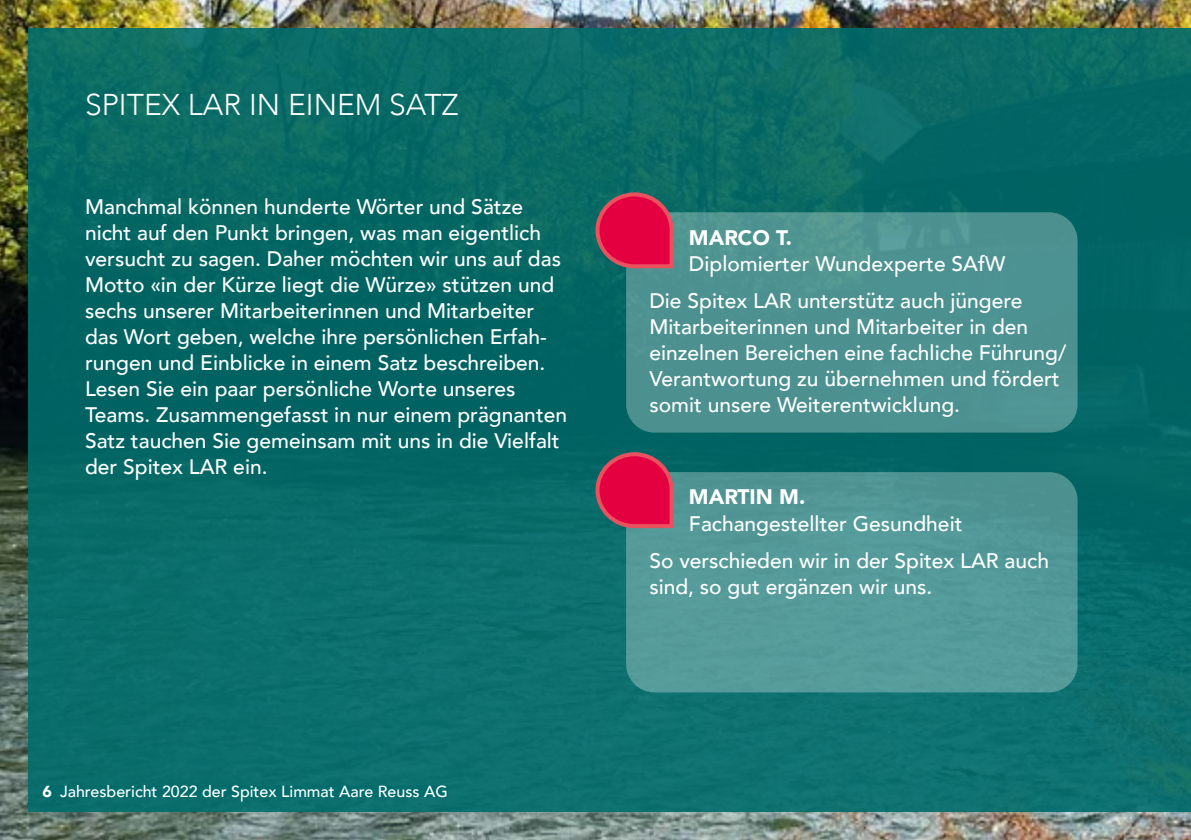
<style>
.page{position:relative;width:1191px;height:840px;background:#fff}
.page>*{position:absolute;margin:0;border:0;box-sizing:border-box;transform-origin:0 0}
.t1{font:300 30px "Avenir";color:#fff}
.t2{font:500 21px/26px "Avenir";color:#fff}
.t3{font:900 21px "Avenir";color:#fff}
.t4{font:500 16px "Avenir";color:#fff}
.s1{font-weight:900}
</style>
<div class="page">
<img style="left:0;top:0;width:1191px;height:839px">
<div style="left:28px;top:28px;width:1163px;height:783px;background:#096b66"></div>
<div style="left:626px;top:212px;width:451px;height:220px;background:#4c9291;border-radius:28px"></div>
<svg style="left:595px;top:192px;width:80px;height:77px"></svg>
<div style="left:626px;top:472px;width:451px;height:220px;background:#559a99;border-radius:28px"></div>
<svg style="left:595px;top:452px;width:80px;height:78px"></svg>
<div style="left:43px;top:785px;width:405px;height:12px;background:#006d6c"></div>
<h1 class="t1" style="left:85px;top:87px;width:375px">SPITEX LAR IN EINEM SATZ</h1>
<p class="t2" style="left:85px;top:192px;width:483px">Manchmal können hunderte Wörter und Sätze nicht auf den Punkt bringen, was man eigentlich versucht zu sagen. Daher möchten wir uns auf das Motto «in der Kürze liegt die Würze» stützen und sechs unserer Mitarbeiterinnen und Mitarbeiter das Wort geben, welche ihre persönlichen Erfah&shy;rungen und Einblicke in einem Satz beschreiben.<br>Lesen Sie ein paar persönliche Worte unseres Teams. Zusammengefasst in nur einem prägnanten Satz tauchen Sie gemeinsam mit uns in die Vielfalt der Spitex LAR ein.</p>
<p class="t4" style="left:43px;top:777px;width:407px"><span class="s1">6</span> Jahresbericht 2022 der Spitex Limmat Aare Reuss AG</p>
<p class="t3" style="left:689px;top:219px;width:105px">MARCO T.</p>
<p class="t2" style="left:649px;top:243px;width:375px;line-height:37.4px;text-indent:40px">Diplomierter Wundexperte SAfW<br>Die Spitex LAR unterstütz auch jüngere</p>
<p class="t2" style="left:649px;top:312px;width:418px">Mitarbeiterinnen und Mitarbeiter in den einzelnen Bereichen eine fachliche Führung/ Verantwortung zu übernehmen und fördert somit unsere Weiterentwicklung.</p>
<p class="t3" style="left:689px;top:479px;width:118px">MARTIN M.</p>
<p class="t2" style="left:649px;top:503px;width:401px;line-height:37.4px;text-indent:40px">Fachangestellter Gesundheit<br>So verschieden wir in der Spitex LAR auch</p>
<p class="t2" style="left:649px;top:572px;width:284px">sind, so gut ergänzen wir uns.</p>
</div>
